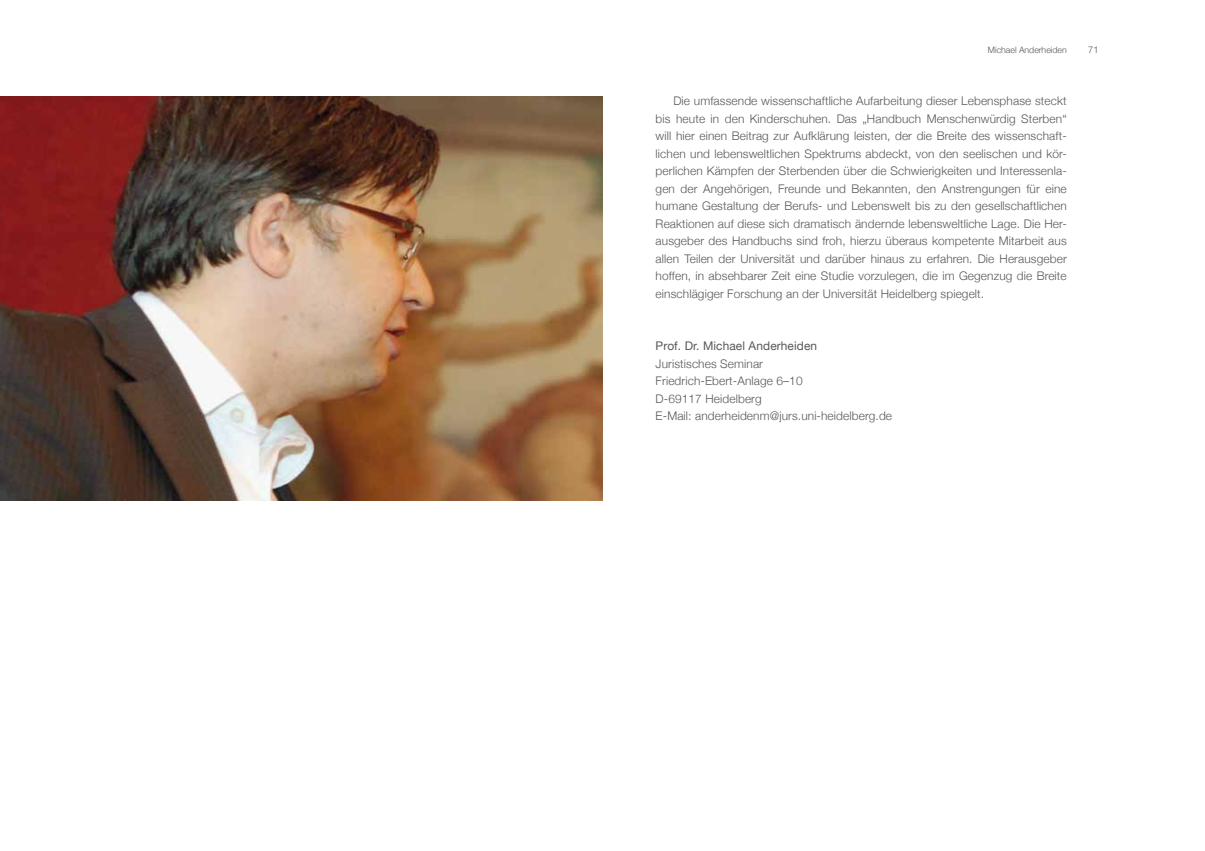
<style>
.page{position:relative;width:1205px;height:851px;background:#fff}
.page>*{position:absolute;margin:0;border:0;box-sizing:border-box;transform-origin:0 0}
.t1{font:300 11.88px/17.5px "Helvetica Neue";letter-spacing:.01em;color:#58585a;text-align:justify}
.t2{font:11.88px "Helvetica Neue";letter-spacing:.01em;color:#58585a}
.t3{font:300 9.38px "Helvetica Neue";color:#58585a}
.t4{font:300 8.75px "Helvetica Neue";color:#58585a}
</style>
<div class="page">
<img style="left:0;top:97px;width:602px;height:403px">
<p class="t4" style="left:988px;top:44px;width:80px">Michael Anderheiden</p>
<p class="t1" style="left:656px;top:92px;width:413px;text-indent:18px">Die umfassende wissenschaftliche Aufarbeitung dieser Lebensphase steckt bis heute in den Kinderschuhen. Das „Handbuch Menschenwürdig Sterben“ will hier einen Beitrag zur Aufklärung leisten, der die Breite des wissenschaft&shy;lichen und lebensweltlichen Spektrums abdeckt, von den seelischen und kör&shy;perlichen Kämpfen der Sterbenden über die Schwierigkeiten und Interessenla&shy;gen der Angehörigen, Freunde und Bekannten, den Anstrengungen für eine humane Gestaltung der Berufs- und Lebenswelt bis zu den gesellschaftlichen Reaktionen auf diese sich dramatisch ändernde lebensweltliche Lage. Die Her&shy;ausgeber des Handbuchs sind froh, hierzu überaus kompetente Mitarbeit aus allen Teilen der Universität und darüber hinaus zu erfahren. Die Herausgeber hoffen, in absehbarer Zeit eine Studie vorzulegen, die im Gegenzug die Breite einschlägiger Forschung an der Universität Heidelberg spiegelt.</p>
<p class="t2" style="left:656px;top:339px;width:163px">Prof. Dr. Michael Anderheiden</p>
<p class="t1" style="left:656px;top:354px;width:238px;text-align:left">Juristisches Seminar<br>Friedrich-Ebert-Anlage 6–10<br>D-69117 Heidelberg<br>E-Mail: anderheidenm@jurs.uni-heidelberg.de</p>
<p class="t3" style="left:1088px;top:43px;width:12px">71</p>
</div>
